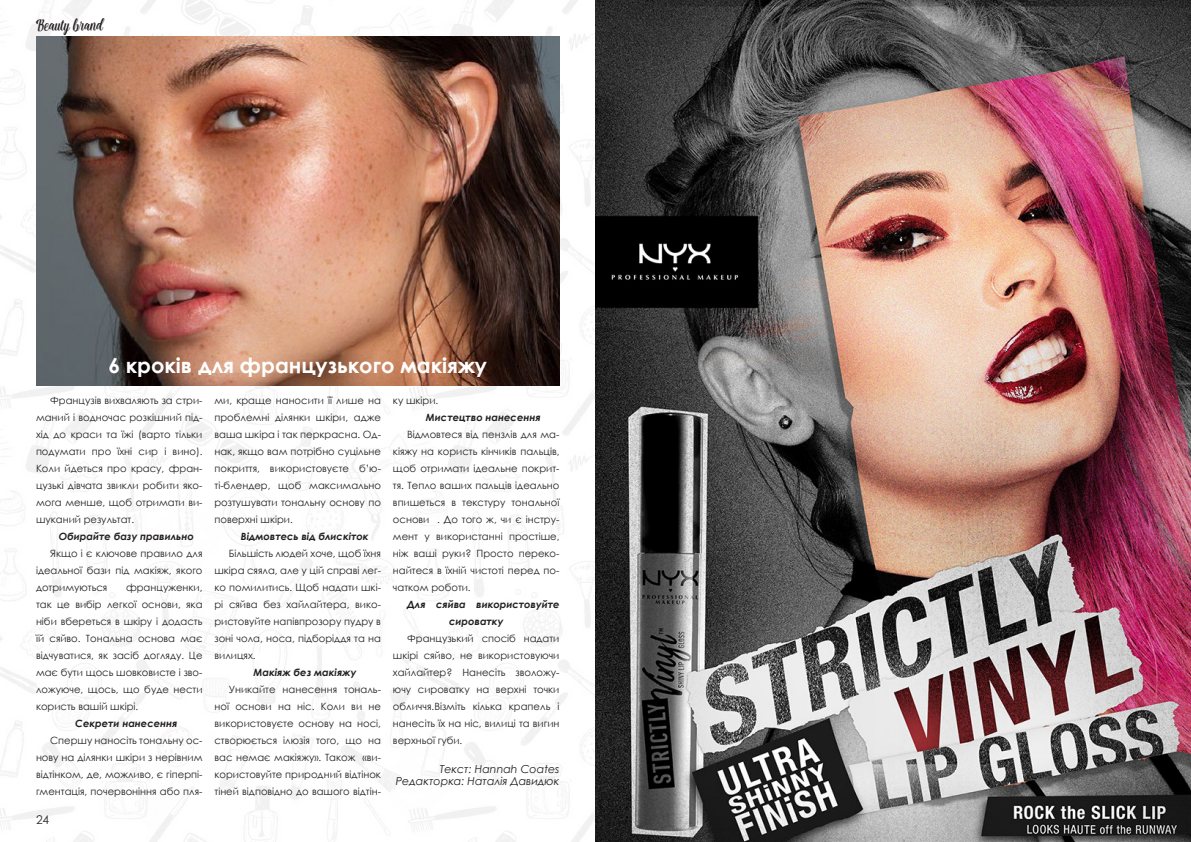
<style>
.page{position:relative;width:1191px;height:842px;background:#fff}
.page>*{position:absolute;margin:0;border:0;box-sizing:border-box;transform-origin:0 0}
.t1{font:700 21px "Century Gothic";color:#fff}
.t2{font:12px "Matilda";color:#231f20}
.t3{font:12px "Century Gothic";color:#231f20}
.t4{font:italic 11px "Century Gothic";color:#231f20}
.t5{font:10px/17px "Century Gothic";color:#231f20;text-align:justify}
.t6{font:italic 700 10px/17px "Century Gothic";color:#231f20}
</style>
<div class="page">
<img style="left:0;top:0;width:1191px;height:842px">
<img style="left:36px;top:36px;width:523px;height:349px">
<p class="t2" style="left:36px;top:18px;width:68px">Beauty brand</p>
<p class="t1" style="left:108px;top:349px;width:380px">6 кроків для французького макіяжу</p>
<p class="t5" style="left:36px;top:392px;width:168px;text-indent:14px">Французів вихваляють за стри&shy;маний і водночас розкішний під&shy;хід до краси та їжі (варто тільки подумати про їхні сир і вино).<br>Коли йдеться про красу, фран&shy;цузькі дівчата звикли робити яко&shy;мога менше, щоб отримати ви&shy;шуканий результат.</p>
<p class="t6" style="left:59px;top:528px;width:136px">Обирайте базу правильно</p>
<p class="t5" style="left:36px;top:545px;width:168px;text-indent:14px">Якщо і є ключове правило для ідеальної бази під макіяж, якого дотримуються</p>
<p class="t5" style="left:36px;top:579px;width:168px;text-indent:90px">француженки, так це вибір легкої основи, яка ніби вбереться в шкіру і додасть їй сяйво. Тональна основа має відчуватися, як засіб догляду. Це має бути щось шовковисте і зво&shy;ложуюче, щось, що буде нести користь вашій шкірі.</p>
<p class="t6" style="left:75px;top:715px;width:104px">Секрети нанесення</p>
<p class="t5" style="left:36px;top:732px;width:168px;text-indent:14px">Спершу наносіть тональну ос&shy;нову на ділянки шкіри з нерівним відтінком, де, можливо, є гіперпі&shy;гментація, почервоніння або пля-</p>
<p class="t3" style="left:36px;top:811px;width:15px">24</p>
<p class="t5" style="left:214px;top:392px;width:168px">ми, краще наносити її лише на проблемні ділянки шкіри, адже ваша шкіра і так перкрасна. Од&shy;нак, якщо вам потрібно суцільне покриття, використовуєте б’ю&shy;ті-блендер, щоб максимально розтушувати тональну основу по поверхні шкіри.</p>
<p class="t6" style="left:241px;top:528px;width:129px">Відмовтесь від блискіток</p>
<p class="t5" style="left:214px;top:545px;width:168px;text-indent:14px">Більшість людей хоче, щоб їхня шкіра сяяла, але у цій справі лег&shy;ко помилитись. Щоб надати шкі&shy;рі сяйва без хайлайтера, вико&shy;ристовуйте напівпрозору пудру в зоні чола, носа, підборіддя та на вилицях.</p>
<p class="t6" style="left:253px;top:664px;width:104px">Макіяж без макіяжу</p>
<p class="t5" style="left:214px;top:681px;width:168px;text-indent:14px">Уникайте нанесення тональ&shy;ної основи на ніс. Коли ви не використовуєте основу на носі, створюється ілюзія того, що на вас немає макіяжу». Також «ви&shy;користовуйте природний відтінок тіней відповідно до вашого відтін-</p>
<p class="t5" style="left:393px;top:392px;width:47px">ку шкіри.</p>
<p class="t6" style="left:426px;top:409px;width:116px">Мистецтво нанесення</p>
<p class="t5" style="left:393px;top:426px;width:168px;text-indent:14px">Відмовтеся від пензлів для ма&shy;кіяжу на користь кінчиків пальців, щоб отримати ідеальне покрит&shy;тя. Тепло ваших пальців ідеально впишеться в текстуру тональної основи . До того ж, чи є інстру&shy;мент у використанні простіше, ніж ваші руки? Просто переко&shy;найтеся в їхній чистоті перед по&shy;чатком роботи.</p>
<p class="t6" style="left:449px;top:596px;width:112px;text-indent:-42px">Для сяйва використовуйте сироватку</p>
<p class="t5" style="left:393px;top:630px;width:168px;text-indent:14px">Французький спосіб надати шкірі сяйво, не використовуючи хайлайтер? Нанесіть зволожу&shy;ючу сироватку на верхні точки обличчя.Візміть кілька крапель і нанесіть їх на ніс, вилиці та вигин верхньої губи.</p>
<p class="t4" style="left:440px;top:762px;width:121px">Текст: Hannah Coates</p>
<p class="t4" style="left:396px;top:774px;width:165px">Редакторка: Наталія Давидюк</p>
</div>
